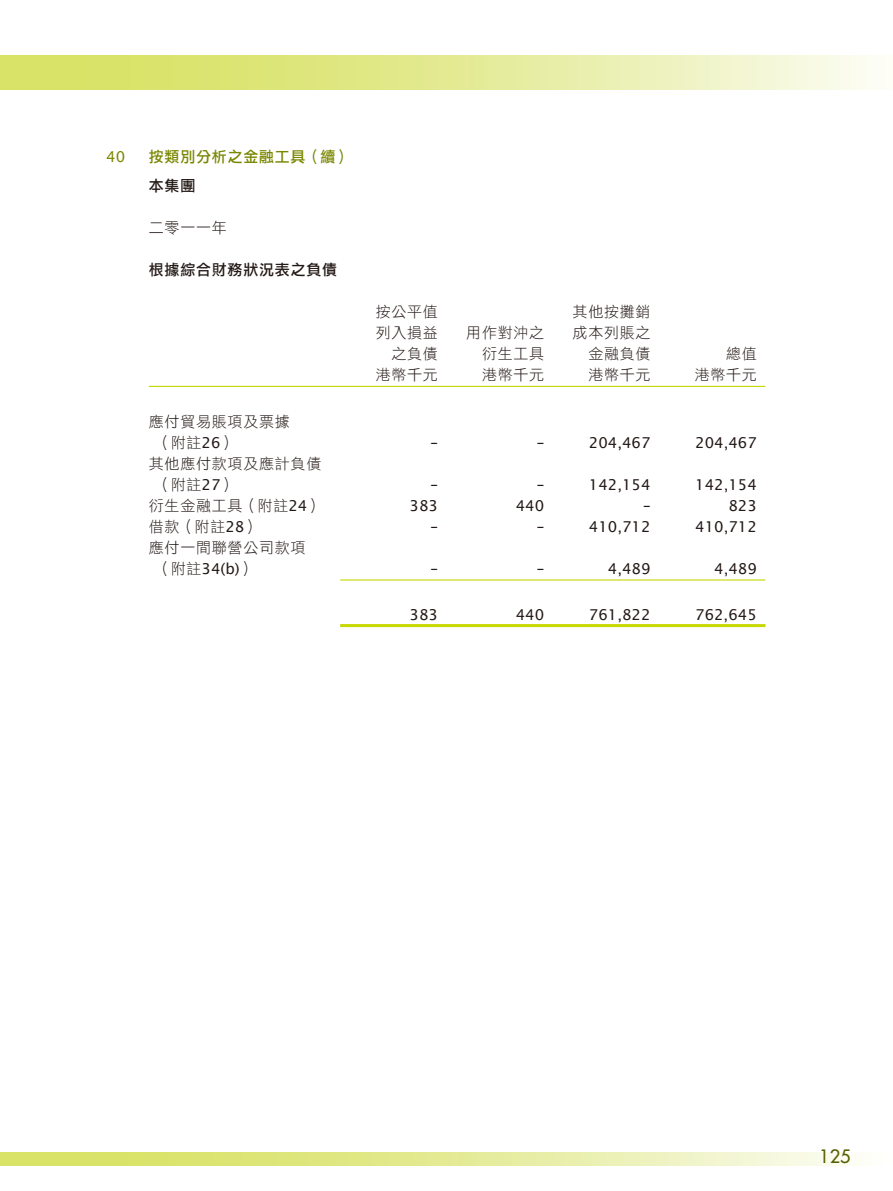
<style>
.page{position:relative;width:893px;height:1191px;background:#fff}
.page>*{position:absolute;margin:0;border:0;box-sizing:border-box;transform-origin:0 0}
.t1{font:500 18px "Futura Std";color:#566000}
.t2{font:15px/21px "DF Li Hei Std W3 E Ten B5 H";letter-spacing:.05em;color:#231916;text-align:right}
.t3{font:15px "Lucida Sans";color:#231916}
.t4{font:15px "DF Li Hei Std W5 E Ten B5 H";letter-spacing:.05em;color:#231916}
.t5{font:15px "DF Li Hei Std W5 E Ten B5 H";letter-spacing:.05em;color:#7a8700}
.t6{font:15px "Lucida Sans";color:#7a8700}
.s1{font-family:"Lucida Sans"}
.s2{font-family:"DF Li Hei Std W3 E Ten B5 H"}
</style>
<div class="page">
<svg style="left:0;top:1152px;width:858px;height:13px;background:#e5eb9a"></svg>
<svg style="left:0;top:55px;width:879px;height:34px;background:#e5eb9a"></svg>
<hr style="left:149px;top:386px;width:616px;height:1px;background:#c6d800">
<hr style="left:340px;top:579px;width:425px;height:1px;background:#c6d800">
<hr style="left:340px;top:624px;width:425px;height:3px;background:#c6d800">
<p class="t6" style="left:106px;top:147px;width:20px">40</p>
<p class="t5" style="left:149px;top:150px;width:203px">按類別分析之金融工具（續）</p>
<p class="t4" style="left:149px;top:180px;width:48px">本集團</p>
<p class="t2" style="left:149px;top:219px;width:79px">二零一一年</p>
<p class="t4" style="left:149px;top:264px;width:190px">根據綜合財務狀況表之負債</p>
<p class="t2" style="left:156px;top:413px;width:136px;text-align:left;text-indent:-7px">應付貿易賬項及票據（附註<span class="s1">26</span>）</p>
<p class="t2" style="left:156px;top:455px;width:167px;text-align:left;text-indent:-7px">其他應付款項及應計負債（附註<span class="s1">27</span>）</p>
<p class="t2" style="left:376px;top:303px;width:64px">按公平值列入損益之負債</p>
<p class="t2" style="left:466px;top:324px;width:79px">用作對沖之衍生工具</p>
<p class="t2" style="left:573px;top:303px;width:79px">其他按攤銷成本列賬之金融負債</p>
<p class="t2" style="left:726px;top:345px;width:32px">總值</p>
<p class="t2" style="left:376px;top:366px;width:64px">港幣千元</p>
<p class="t2" style="left:482px;top:366px;width:64px">港幣千元</p>
<p class="t2" style="left:588px;top:366px;width:64px">港幣千元</p>
<p class="t2" style="left:695px;top:366px;width:64px">港幣千元</p>
<p class="t3" style="left:430px;top:433px;width:9px">–</p>
<p class="t3" style="left:537px;top:433px;width:9px">–</p>
<p class="t3" style="left:589px;top:433px;width:63px">204,467</p>
<p class="t3" style="left:695px;top:433px;width:63px">204,467</p>
<p class="t3" style="left:430px;top:475px;width:9px">–</p>
<p class="t3" style="left:537px;top:475px;width:9px">–</p>
<p class="t3" style="left:589px;top:475px;width:63px">142,154</p>
<p class="t3" style="left:695px;top:475px;width:63px">142,154</p>
<p class="t2" style="left:149px;top:497px;width:175px">衍生金融工具（附註<span class="s1">24</span>）</p>
<p class="t3" style="left:409px;top:496px;width:30px">383</p>
<p class="t3" style="left:516px;top:496px;width:30px">440</p>
<p class="t3" style="left:643px;top:496px;width:9px">–</p>
<p class="t3" style="left:728px;top:496px;width:30px">823</p>
<p class="t2" style="left:149px;top:518px;width:112px">借款（附註<span class="s1">28</span>）</p>
<p class="t3" style="left:430px;top:517px;width:9px">–</p>
<p class="t3" style="left:537px;top:517px;width:9px">–</p>
<p class="t3" style="left:589px;top:517px;width:63px">410,712</p>
<p class="t3" style="left:695px;top:517px;width:63px">410,712</p>
<p class="t2" style="left:149px;top:539px;width:158px">應付一間聯營公司款項</p>
<p class="t3" style="left:156px;top:559px;width:100px"><span class="s2">（附註</span>34(b)<span class="s2">）</span></p>
<p class="t3" style="left:430px;top:559px;width:9px">–</p>
<p class="t3" style="left:537px;top:559px;width:9px">–</p>
<p class="t3" style="left:608px;top:559px;width:44px">4,489</p>
<p class="t3" style="left:714px;top:559px;width:44px">4,489</p>
<p class="t3" style="left:409px;top:606px;width:30px">383</p>
<p class="t3" style="left:516px;top:606px;width:30px">440</p>
<p class="t3" style="left:589px;top:606px;width:63px">761,822</p>
<p class="t3" style="left:695px;top:606px;width:63px">762,645</p>
<p class="t1" style="left:819px;top:1147px;width:33px">125</p>
</div>
